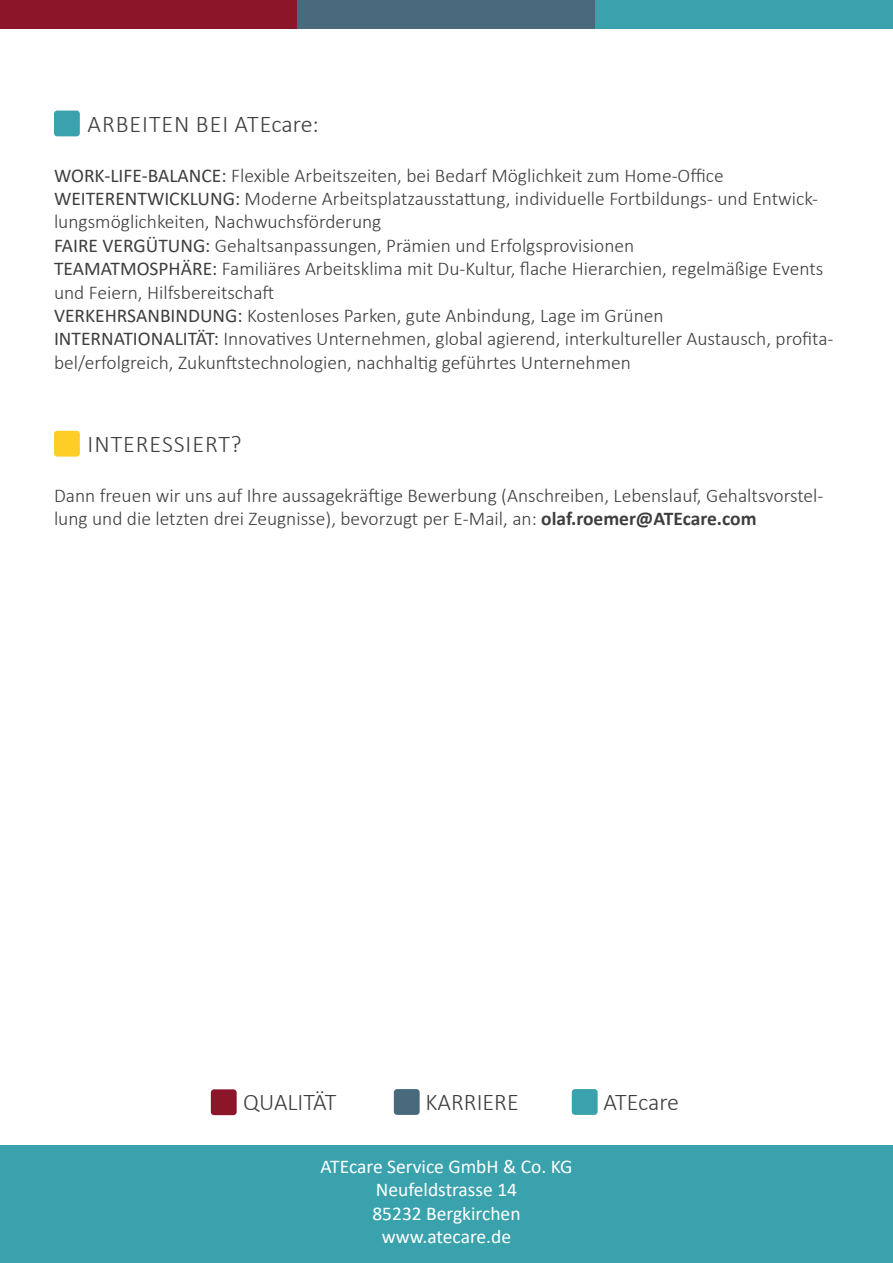
<style>
.page{position:relative;width:893px;height:1263px;background:#fff}
.page>*{position:absolute;margin:0;border:0;box-sizing:border-box;transform-origin:0 0}
.t1{font:300 24px "Calibri";letter-spacing:.04em;color:#3e3e3f}
.t2{font:300 24px "Calibri";color:#3e3e3f}
.t3{font:300 19.5px/23.4px "Calibri";color:#3e3e3f}
.t4{font:19.5px/23.4px "Calibri";color:#fff;text-align:center}
.s1{font-weight:400}
.s2{font-weight:700}
</style>
<div class="page">
<div style="left:0;top:0;width:298px;height:29px;background:#8c1629"></div>
<div style="left:298px;top:0;width:297px;height:29px;background:#496a7d"></div>
<div style="left:595px;top:0;width:298px;height:29px;background:#3aa2ad"></div>
<div style="left:54px;top:111px;width:26px;height:25px;background:#3aa2ad;border-radius:3px"></div>
<div style="left:54px;top:431px;width:26px;height:26px;background:#fecd26;border-radius:3px"></div>
<div style="left:0;top:1145px;width:893px;height:118px;background:#3aa2ad"></div>
<div style="left:211px;top:1089px;width:26px;height:26px;background:#8c1629;border-radius:3px"></div>
<div style="left:394px;top:1089px;width:26px;height:26px;background:#496a7d;border-radius:3px"></div>
<div style="left:572px;top:1089px;width:26px;height:26px;background:#3aa2ad;border-radius:3px"></div>
<p class="t1" style="left:88px;top:109px;width:233px">ARBEITEN BEI ATEcare:</p>
<p class="t3" style="left:54px;top:163px;width:781px"><span class="s1">WORK-LIFE-BALANCE:</span> Flexible Arbeitszeiten, bei Bedarf Möglichkeit zum Home-Office <span class="s1">WEITERENTWICKLUNG:</span> Moderne Arbeitsplatzausstattung, individuelle Fortbildungs- und Entwick&shy;lungsmöglichkeiten, Nachwuchsförderung<br><span class="s1">FAIRE VERGÜTUNG:</span> Gehaltsanpassungen, Prämien und Erfolgsprovisionen<br><span class="s1">TEAMATMOSPHÄRE:</span> Familiäres Arbeitsklima mit Du-Kultur, flache Hierarchien, regelmäßige Events und Feiern, Hilfsbereitschaft<br><span class="s1">VERKEHRSANBINDUNG:</span> Kostenloses Parken, gute Anbindung, Lage im Grünen<br><span class="s1">INTERNATIONALITÄT:</span> Innovatives Unternehmen, global agierend, interkultureller Austausch, profita&shy;bel/erfolgreich, Zukunftstechnologien, nachhaltig geführtes Unternehmen</p>
<p class="t1" style="left:88px;top:429px;width:156px">INTERESSIERT?</p>
<p class="t3" style="left:54px;top:483px;width:771px">Dann freuen wir uns auf Ihre aussagekräftige Bewerbung (Anschreiben, Lebenslauf, Gehaltsvorstel&shy;lung und die letzten drei Zeugnisse), bevorzugt per E-Mail, an: <span class="s2">olaf.roemer@ATEcare.com</span></p>
<p class="t2" style="left:243px;top:1087px;width:95px">QUALITÄT</p>
<p class="t2" style="left:425px;top:1087px;width:95px">KARRIERE</p>
<p class="t2" style="left:603px;top:1087px;width:77px">ATEcare</p>
<p class="t4" style="left:320px;top:1154px;width:253px">ATEcare Service GmbH &amp; Co. KG<br>Neufeldstrasse 14<br>85232 Bergkirchen www.atecare.de</p>
</div>
